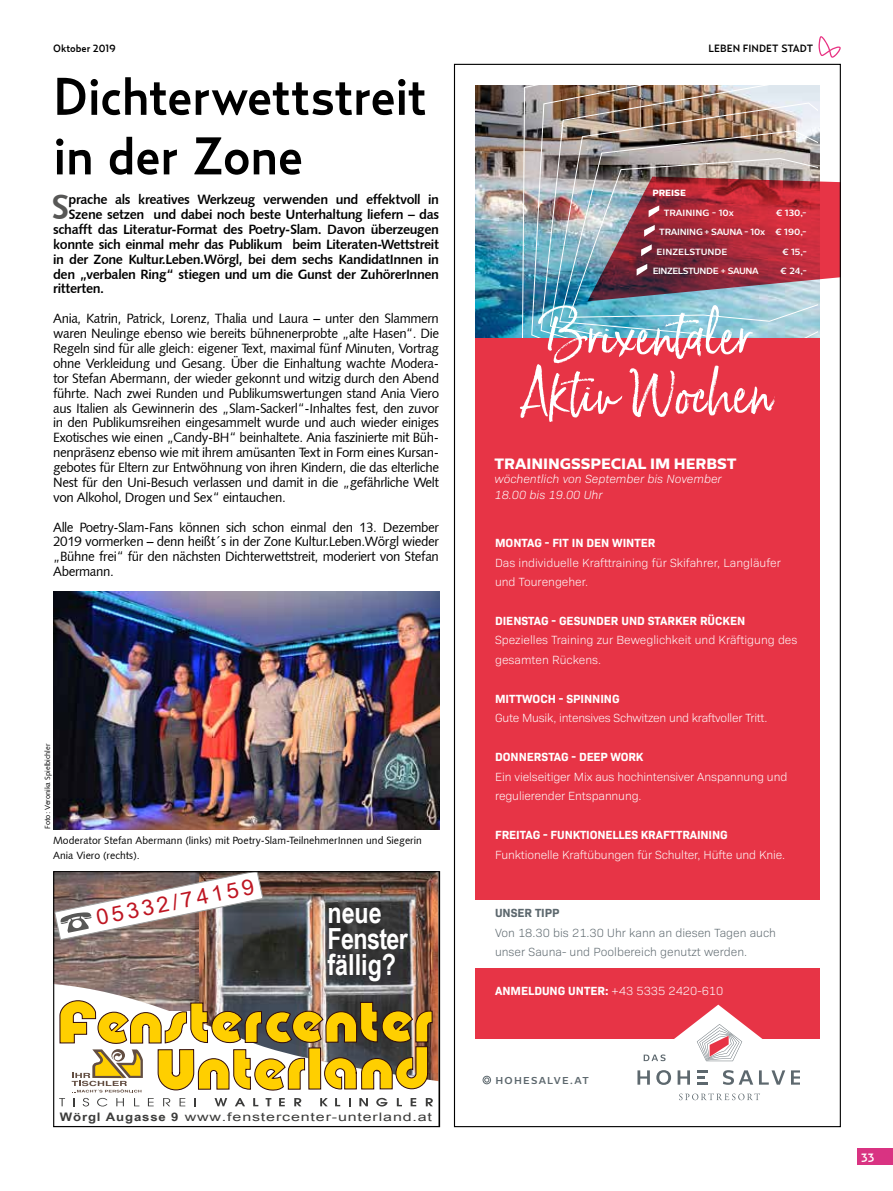
<style>
.page{position:relative;width:893px;height:1191px;background:#fff}
.page>*{position:absolute;margin:0;border:0;box-sizing:border-box;transform-origin:0 0}
.t1{font:500 52.5px/59.6px "Relay";letter-spacing:-.01em;color:#000}
.t2{font:52.5px/58.3px "Born Ready Upright";color:#fff;text-align:center}
.t3{font:34.65px "Humanist 531 BT Bold A";color:#575756}
.t4{font:700 29.1px/25.8px "Arial Narrow";letter-spacing:-.005em;color:#fff}
.t5{font:21.15px "Arial Narrow";color:#be1622;scale:1.27 1}
.t6{font:15px "Centrale Sans X Bold";color:#fff}
.t7{font:13.5px/14.9px "Humanist 531 BT Roman A";letter-spacing:-.03em;color:#000;text-align:justify}
.t8{font:13.5px "Humanist 531 BT Bold A";letter-spacing:-.03em;color:#000}
.t9{font:300 12px/19.5px "Bio Sans";letter-spacing:-.01em;color:#fff}
.t10{font:700 12px "Bio Sans";color:#fff}
.t11{font:300 12px/19.5px "Bio Sans";color:#5d686e}
.t12{font:italic 300 12px/16.5px "Bio Sans";color:#fff}
.t13{font:700 12px "Bio Sans";color:#5d686e}
.t14{font:500 12px "Relay";color:#fff}
.t15{font:11.7px "Arial";letter-spacing:.05em;color:#3c3c3b;scale:1.37 1}
.t16{font:10.5px/14.9px "Humanist 531 BT Roman A";color:#000}
.t17{font:500 10.5px "Relay";color:#000}
.t18{font:700 10.05px "Centrale Sans";letter-spacing:.125em;color:#5d686e}
.t19{font:700 9px "Centrale Sans";letter-spacing:-.03em;color:#fff}
.t20{font:700 9px "Centrale Sans";color:#fff}
.t21{font:700 9px "Centrale Sans";letter-spacing:-.05em;color:#fff}
.t22{font:9px "Centrale Sans X Bold";color:#fff}
.t23{font:7.5px "Humanist 531 BT Roman A";color:#000}
.s1{font-family:"Arial Narrow";font-weight:700}
.s2{font-weight:300}
</style>
<div class="page">
<div style="left:857px;top:1148px;width:36px;height:17px;background:#d93382"></div>
<svg style="left:818px;top:36px;width:23px;height:22px"></svg>
<img style="left:475px;top:86px;width:344px;height:252px">
<img style="left:522px;top:86px;width:295px;height:252px">
<img style="left:568px;top:158px;width:271px;height:164px">
<div style="left:475px;top:338px;width:344px;height:701px;background:#e73446"></div>
<div style="left:483px;top:1076px;width:8px;height:8px;border:1px solid #5d686e;border-radius:50%"></div>
<svg style="left:484px;top:1077px;width:5px;height:5px"></svg>
<svg style="left:679px;top:1093px;width:81px;height:7px"></svg>
<svg style="left:791px;top:1070px;width:9px;height:14px"></svg>
<svg style="left:637px;top:1004px;width:148px;height:81px"></svg>
<div style="left:454px;top:900px;width:386px;height:67px;background:#fff"></div>
<img style="left:55px;top:873px;width:383px;height:234px">
<svg style="left:440px;top:871px;width:1px;height:255px"></svg>
<svg style="left:59px;top:1000px;width:374px;height:106px"></svg>
<div style="left:53px;top:871px;width:387px;height:256px;border:1px solid #000"></div>
<img style="left:53px;top:591px;width:386px;height:238px">
<p class="t17" style="left:53px;top:42px;width:64px">Oktober 2019</p>
<p class="t17" style="left:709px;top:42px;width:106px">LEBEN FINDET STADT</p>
<h1 class="t1" style="left:53px;top:66px;width:376px">Dichterwettstreit in der Zone</h1>
<h2 class="t3" style="left:51px;top:186px;width:20px">S</h2>
<p class="t8" style="left:69px;top:191px;width:372px">prache als kreatives Werkzeug verwenden und effektvoll in</p>
<p class="t8" style="left:69px;top:206px;width:372px">Szene setzen und dabei noch beste Unterhaltung liefern – das</p>
<p class="t8" style="left:53px;top:221px;width:387px">schafft das Literatur-Format des Poetry-Slam. Davon überzeugen</p>
<p class="t8" style="left:53px;top:236px;width:387px">konnte sich einmal mehr das Publikum beim Literaten-Wettstreit</p>
<p class="t8" style="left:53px;top:251px;width:387px">in der Zone Kultur.Leben.Wörgl, bei dem sechs KandidatInnen in</p>
<p class="t8" style="left:53px;top:265px;width:387px">den „verbalen Ring“ stiegen und um die Gunst der ZuhörerInnen</p>
<p class="t8" style="left:53px;top:280px;width:53px">ritterten.</p>
<p class="t7" style="left:53px;top:311px;width:387px">Ania, Katrin, Patrick, Lorenz, Thalia und Laura – unter den Slammern waren Neulinge ebenso wie bereits bühnenerprobte „alte Hasen“. Die Regeln sind für alle gleich: eigener Text, maximal fünf Minuten, Vortrag ohne Verkleidung und Gesang. Über die Einhaltung wachte Modera&shy;tor Stefan Abermann, der wieder gekonnt und witzig durch den Abend führte. Nach zwei Runden und Publikumswertungen stand Ania Viero aus Italien als Gewinnerin des „Slam-Sackerl“-Inhaltes fest, den zuvor in den Publikumsreihen eingesammelt wurde und auch wieder einiges Exotisches wie einen „Candy-BH“ beinhaltete. Ania faszinierte mit Büh&shy;nenpräsenz ebenso wie mit ihrem amüsanten Text in Form eines Kursan&shy;gebotes für Eltern zur Entwöhnung von ihren Kindern, die das elterliche Nest für den Uni-Besuch verlassen und damit in die „gefährliche Welt von Alkohol, Drogen und Sex“ eintauchen.</p>
<p class="t7" style="left:53px;top:519px;width:387px">Alle Poetry-Slam-Fans können sich schon einmal den 13. Dezember 2019 vormerken – denn heißt´s in der Zone Kultur.Leben.Wörgl wieder „Bühne frei“ für den nächsten Dichterwettstreit, moderiert von Stefan Abermann.</p>
<p class="t23" style="left:43px;top:828px;width:87px;rotate:-90deg">Foto: Veronika Spielbichler</p>
<p class="t16" style="left:53px;top:833px;width:370px">Moderator Stefan Abermann (links) mit Poetry-Slam-TeilnehmerInnen und Siegerin<br>Ania Viero (rechts).</p>
<h3 class="t5" style="left:93px;top:903px;width:128px;rotate:-12deg">05332/74159</h3>
<h3 class="t4" style="left:327px;top:898px;width:82px">neue<br>Fenster fällig?</h3>
<p class="t15" style="left:60px;top:1109px;width:273px"><span class="s1">Wörgl Augasse 9</span> www.fenstercenter-unterland.at</p>
<p class="t22" style="left:652px;top:187px;width:35px">PREISE</p>
<p class="t20" style="left:664px;top:207px;width:72px">TRAINING - 10x</p>
<p class="t19" style="left:776px;top:207px;width:33px">€ 130,-</p>
<p class="t19" style="left:659px;top:226px;width:149px">TRAINING + SAUNA - 10x € 190,-</p>
<p class="t20" style="left:657px;top:246px;width:72px">EINZELSTUNDE</p>
<p class="t19" style="left:782px;top:246px;width:26px">€ 15,-</p>
<p class="t21" style="left:653px;top:265px;width:108px">EINZELSTUNDE + SAUNA</p>
<p class="t19" style="left:780px;top:265px;width:28px">€ 24,-</p>
<h1 class="t2" style="left:521px;top:305px;width:255px">Brixentaler<br>Aktiv Wochen</h1>
<p class="t6" style="left:494px;top:454px;width:244px">TRAININGSSPECIAL IM HERBST</p>
<p class="t12" style="left:494px;top:469px;width:229px">wöchentlich von September bis November<br>18.00 bis 19.00 Uhr</p>
<p class="t10" style="left:495px;top:533px;width:162px">MONTAG - FIT IN DEN WINTER</p>
<p class="t9" style="left:495px;top:552px;width:287px">Das individuelle Krafttraining für Skifahrer, Langläufer und Tourengeher.</p>
<p class="t10" style="left:495px;top:611px;width:252px">DIENSTAG - GESUNDER UND STARKER RÜCKEN</p>
<p class="t9" style="left:495px;top:629px;width:304px">Spezielles Training zur Beweglichkeit und Kräftigung des gesamten Rückens.</p>
<p class="t10" style="left:495px;top:689px;width:126px">MITTWOCH - SPINNING</p>
<p class="t9" style="left:495px;top:707px;width:274px">Gute Musik, intensives Schwitzen und kraftvoller Tritt.</p>
<p class="t10" style="left:495px;top:748px;width:150px">DONNERSTAG - DEEP WORK</p>
<p class="t9" style="left:495px;top:766px;width:294px">Ein vielseitiger Mix aus hochintensiver Anspannung und regulierender Entspannung.</p>
<p class="t10" style="left:495px;top:826px;width:234px">FREITAG - FUNKTIONELLES KRAFTTRAINING</p>
<p class="t9" style="left:495px;top:844px;width:292px">Funktionelle Kraftübungen für Schulter, Hüfte und Knie.</p>
<p class="t13" style="left:495px;top:904px;width:66px">UNSER TIPP</p>
<p class="t11" style="left:495px;top:922px;width:282px">Von 18.30 bis 21.30 Uhr kann an diesen Tagen auch unser Sauna- und Poolbereich genutzt werden.</p>
<p class="t10" style="left:495px;top:981px;width:230px">ANMELDUNG UNTER: <span class="s2">+43 5335 2420-610</span></p>
<p class="t18" style="left:495px;top:1073px;width:95px">HOHESALVE.AT</p>
<p class="t14" style="left:862px;top:1150px;width:14px">33</p>
</div>
